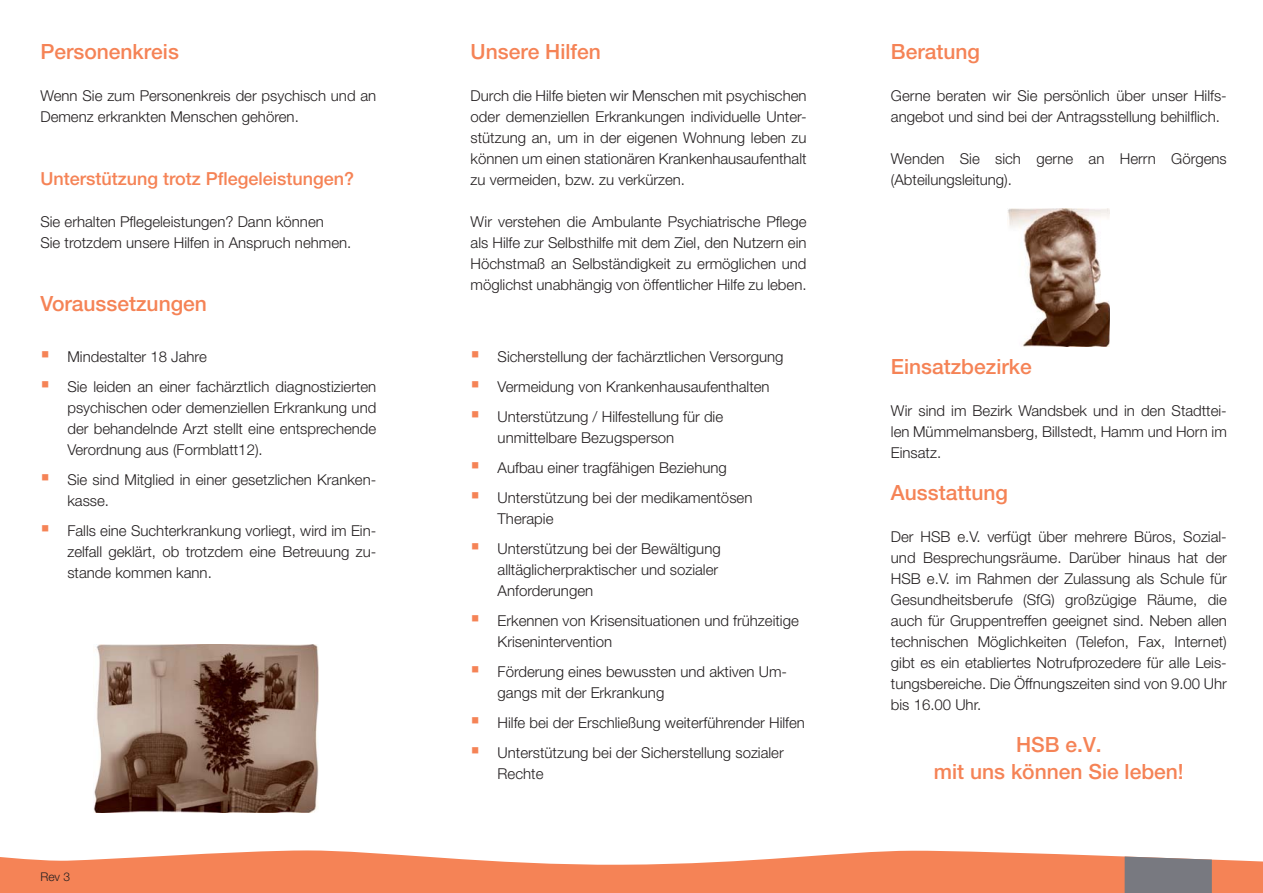
<style>
.page{position:relative;width:1263px;height:893px;background:#fff}
.page>*{position:absolute;margin:0;border:0;box-sizing:border-box;transform-origin:0 0}
.t1{font:500 21px/27px "Helvetica Neue CE";color:#f58356;text-align:center}
.t2{font:500 18px "Helvetica Neue CE";color:#f58356}
.t3{font:300 15px/21px "Helvetica Neue";color:#231f20}
.t4{font:300 12px "Helvetica Neue";color:#231f20}
</style>
<div class="page">
<svg style="left:0;top:850px;width:1263px;height:43px;fill:#f58356"></svg>
<img style="left:94px;top:645px;width:224px;height:167px">
<img style="left:1008px;top:208px;width:102px;height:138px">
<svg style="left:1124px;top:856px;width:88px;height:37px;background:#807f85"></svg>
<h1 class="t1" style="left:40px;top:41px;width:140px">Personenkreis</h1>
<p class="t3" style="left:40px;top:87px;width:337px">Wenn Sie zum Personenkreis der psychisch und an<br>Demenz erkrankten Menschen gehören.</p>
<p class="t2" style="left:40px;top:172px;width:315px">Unterstützung trotz Pflegeleistungen?</p>
<p class="t3" style="left:40px;top:213px;width:312px">Sie erhalten Pflegeleistungen? Dann können<br>Sie trotzdem unsere Hilfen in Anspruch nehmen.</p>
<h1 class="t1" style="left:40px;top:293px;width:168px">Voraussetzungen</h1>
<p class="t3" style="left:67px;top:343px;width:310px;line-height:30px">Mindestalter 18 Jahre<br>Sie leiden an einer fachärztlich diagnostizierten</p>
<p class="t3" style="left:67px;top:399px;width:310px;text-align:justify">psychischen oder demenziellen Erkrankung und der behandelnde Arzt stellt eine entsprechende Verordnung aus (Formblatt12).</p>
<p class="t3" style="left:67px;top:471px;width:310px">Sie sind Mitglied in einer gesetzlichen Kranken&shy;kasse.</p>
<p class="t3" style="left:67px;top:522px;width:310px;text-align:justify">Falls eine Suchterkrankung vorliegt, wird im Ein&shy;zelfall geklärt, ob trotzdem eine Betreuung zu&shy;stande kommen kann.</p>
<p class="t4" style="left:40px;top:873px;width:31px">Rev 3</p>
<h1 class="t1" style="left:471px;top:41px;width:132px">Unsere Hilfen</h1>
<p class="t3" style="left:471px;top:87px;width:337px;text-align:justify">Durch die Hilfe bieten wir Menschen mit psychischen oder demenziellen Erkrankungen individuelle Unter&shy;stützung an, um in der eigenen Wohnung leben zu können um einen stationären Krankenhausaufenthalt zu vermeiden, bzw. zu verkürzen.</p>
<p class="t3" style="left:471px;top:213px;width:337px;text-align:justify">Wir verstehen die Ambulante Psychiatrische Pflege als Hilfe zur Selbsthilfe mit dem Ziel, den Nutzern ein Höchstmaß an Selbständigkeit zu ermöglichen und möglichst unabhängig von öffentlicher Hilfe zu leben.</p>
<p class="t3" style="left:498px;top:343px;width:287px;line-height:30px">Sicherstellung der fachärztlichen Versorgung<br>Vermeidung von Krankenhausaufenthalten<br>Unterstützung / Hilfestellung für die</p>
<p class="t3" style="left:498px;top:424px;width:256px;line-height:30px">unmittelbare Bezugsperson<br>Aufbau einer tragfähigen Beziehung<br>Unterstützung bei der medikamentösen</p>
<p class="t3" style="left:498px;top:505px;width:225px;line-height:30px">Therapie<br>Unterstützung bei der Bewältigung</p>
<p class="t3" style="left:498px;top:561px;width:222px">alltäglicherpraktischer und sozialer<br>Anforderungen</p>
<p class="t3" style="left:498px;top:612px;width:303px">Erkennen von Krisensituationen und frühzeitige<br>Krisenintervention</p>
<p class="t3" style="left:498px;top:663px;width:291px">Förderung eines bewussten und aktiven Um&shy;gangs mit der Erkrankung</p>
<p class="t3" style="left:498px;top:709px;width:309px;line-height:30px">Hilfe bei der Erschließung weiterführender Hilfen<br>Unterstützung bei der Sicherstellung sozialer</p>
<p class="t3" style="left:498px;top:765px;width:47px">Rechte</p>
<h1 class="t1" style="left:891px;top:41px;width:91px">Beratung</h1>
<p class="t3" style="left:891px;top:87px;width:337px">Gerne beraten wir Sie persönlich über unser Hilfs&shy;angebot und sind bei der Antragsstellung behilflich.</p>
<p class="t3" style="left:891px;top:150px;width:337px">Wenden Sie sich gerne an Herrn Görgens (Abteilungsleitung).</p>
<h1 class="t1" style="left:891px;top:356px;width:142px">Einsatzbezirke</h1>
<p class="t3" style="left:891px;top:402px;width:337px;text-align:justify">Wir sind im Bezirk Wandsbek und in den Stadttei&shy;len Mümmelmansberg, Billstedt, Hamm und Horn im Einsatz.</p>
<h1 class="t1" style="left:891px;top:482px;width:119px">Ausstattung</h1>
<p class="t3" style="left:891px;top:528px;width:337px;text-align:justify">Der HSB e.V. verfügt über mehrere Büros, Sozial&shy;und Besprechungsräume. Darüber hinaus hat der HSB e.V. im Rahmen der Zulassung als Schule für Gesundheitsberufe (SfG) großzügige Räume, die auch für Gruppentreffen geeignet sind. Neben allen technischen Möglichkeiten (Telefon, Fax, Internet) gibt es ein etabliertes Notrufprozedere für alle Leis&shy;tungsbereiche. Die Öffnungszeiten sind von 9.00 Uhr bis 16.00 Uhr.</p>
<h1 class="t1" style="left:934px;top:734px;width:251px">HSB e.V.<br>mit uns können Sie leben!</h1>
</div>
